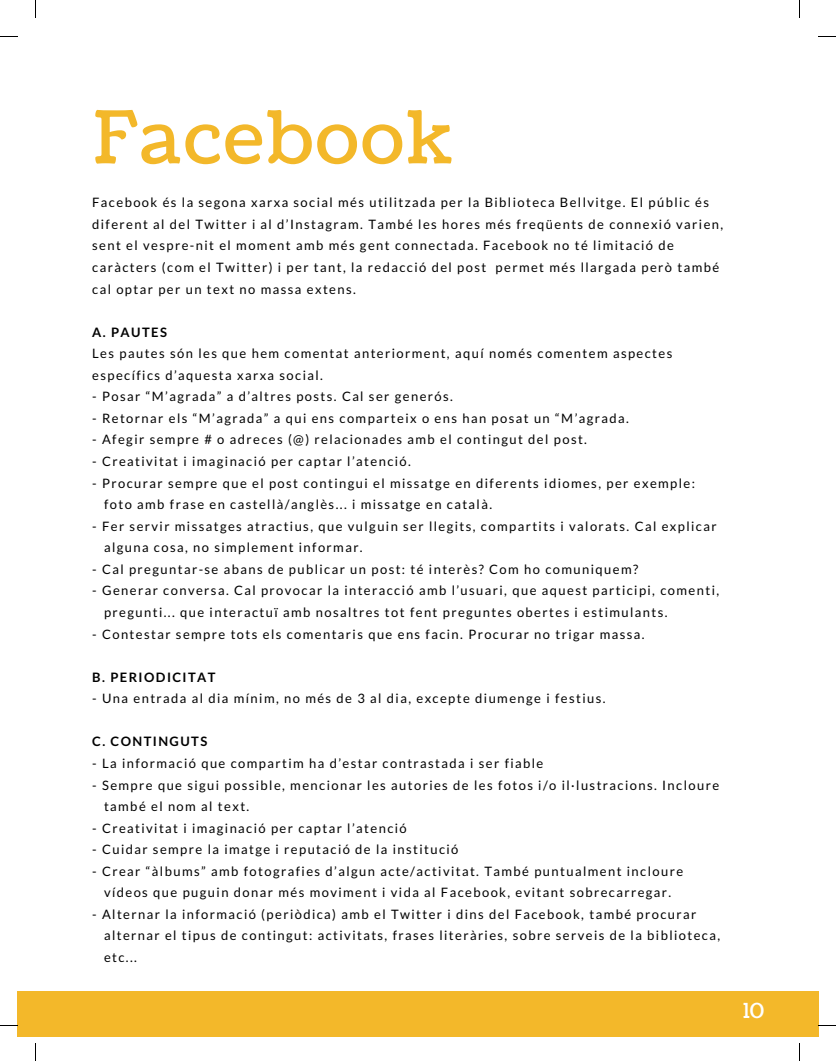
<style>
.page{position:relative;width:836px;height:1061px;background:#fff}
.page>*{position:absolute;margin:0;border:0;box-sizing:border-box;transform-origin:0 0}
.t1{font:72.75px "Coustard";letter-spacing:.04em;color:#f3b82a}
.t2{font:20.75px "Coustard";color:#fff}
.t3{font:13px/21.5px "Lato";letter-spacing:.11em;color:#000}
.t4{font:700 13px "Lato";letter-spacing:.11em;color:#000}
</style>
<div class="page">
<div style="left:17px;top:991px;width:801px;height:46px;background:#f3b82a"></div>
<svg style="left:35px;top:0;width:1px;height:18px"></svg>
<svg style="left:0;top:36px;width:17px;height:1px"></svg>
<svg style="left:799px;top:0;width:1px;height:18px"></svg>
<svg style="left:818px;top:36px;width:18px;height:1px"></svg>
<svg style="left:799px;top:1043px;width:1px;height:18px"></svg>
<svg style="left:818px;top:1025px;width:18px;height:1px"></svg>
<svg style="left:35px;top:1043px;width:1px;height:18px"></svg>
<svg style="left:0;top:1025px;width:17px;height:1px"></svg>
<h1 class="t1" style="left:93px;top:89px;width:361px">Facebook</h1>
<p class="t3" style="left:92px;top:191px;width:632px">Facebook és la segona xarxa social més utilitzada per la Biblioteca Bellvitge. El públic és diferent al del Twitter i al d’Instagram. També les hores més freqüents de connexió varien, sent el vespre-nit el moment amb més gent connectada. Facebook no té limitació de caràcters (com el Twitter) i per tant, la redacció del post permet més llargada però també cal optar per un text no massa extens.</p>
<p class="t4" style="left:92px;top:324px;width:76px">A. PAUTES</p>
<p class="t3" style="left:92px;top:342px;width:582px">Les pautes són les que hem comentat anteriorment, aquí només comentem aspectes específics d’aquesta xarxa social.</p>
<p class="t3" style="left:92px;top:386px;width:362px">- Posar “M’agrada” a d’altres posts. Cal ser generós.</p>
<p class="t3" style="left:92px;top:407px;width:538px">- Retornar els “M’agrada” a qui ens comparteix o ens han posat un “M’agrada.</p>
<p class="t3" style="left:92px;top:429px;width:496px">- Afegir sempre # o adreces (@) relacionades amb el contingut del post.</p>
<p class="t3" style="left:92px;top:450px;width:320px">- Creativitat i imaginació per captar l’atenció.</p>
<p class="t3" style="left:104px;top:472px;width:592px;text-indent:-12px">- Procurar sempre que el post contingui el missatge en diferents idiomes, per exemple: foto amb frase en castellà/anglès... i missatge en català.</p>
<p class="t3" style="left:104px;top:515px;width:614px;text-indent:-12px">- Fer servir missatges atractius, que vulguin ser llegits, compartits i valorats. Cal explicar alguna cosa, no simplement informar.</p>
<p class="t3" style="left:92px;top:558px;width:547px">- Cal preguntar-se abans de publicar un post: té interès? Com ho comuniquem?</p>
<p class="t3" style="left:104px;top:580px;width:617px;text-indent:-12px">- Generar conversa. Cal provocar la interacció amb l’usuari, que aquest participi, comenti, pregunti... que interactuï amb nosaltres tot fent preguntes obertes i estimulants.</p>
<p class="t3" style="left:92px;top:623px;width:554px">- Contestar sempre tots els comentaris que ens facin. Procurar no trigar massa.</p>
<p class="t4" style="left:92px;top:669px;width:125px">B. PERIODICITAT</p>
<p class="t3" style="left:92px;top:687px;width:515px">- Una entrada al dia mínim, no més de 3 al dia, excepte diumenge i festius.</p>
<p class="t4" style="left:92px;top:733px;width:117px">C. CONTINGUTS</p>
<p class="t3" style="left:92px;top:752px;width:453px">- La informació que compartim ha d’estar contrastada i ser fiable</p>
<p class="t3" style="left:104px;top:774px;width:617px;text-indent:-12px">- Sempre que sigui possible, mencionar les autories de les fotos i/o il·lustracions. Incloure també el nom al text.</p>
<p class="t3" style="left:92px;top:817px;width:316px">- Creativitat i imaginació per captar l’atenció</p>
<p class="t3" style="left:92px;top:838px;width:368px">- Cuidar sempre la imatge i reputació de la institució</p>
<p class="t3" style="left:92px;top:860px;width:592px;text-align:center">- Crear “àlbums” amb fotografies d’algun acte/activitat. També puntualment incloure vídeos que puguin donar més moviment i vida al Facebook, evitant sobrecarregar.</p>
<p class="t3" style="left:104px;top:903px;width:618px;text-indent:-12px">- Alternar la informació (periòdica) amb el Twitter i dins del Facebook, també procurar alternar el tipus de contingut: activitats, frases literàries, sobre serveis de la biblioteca, etc...</p>
<h2 class="t2" style="left:743px;top:997px;width:23px">10</h2>
</div>
